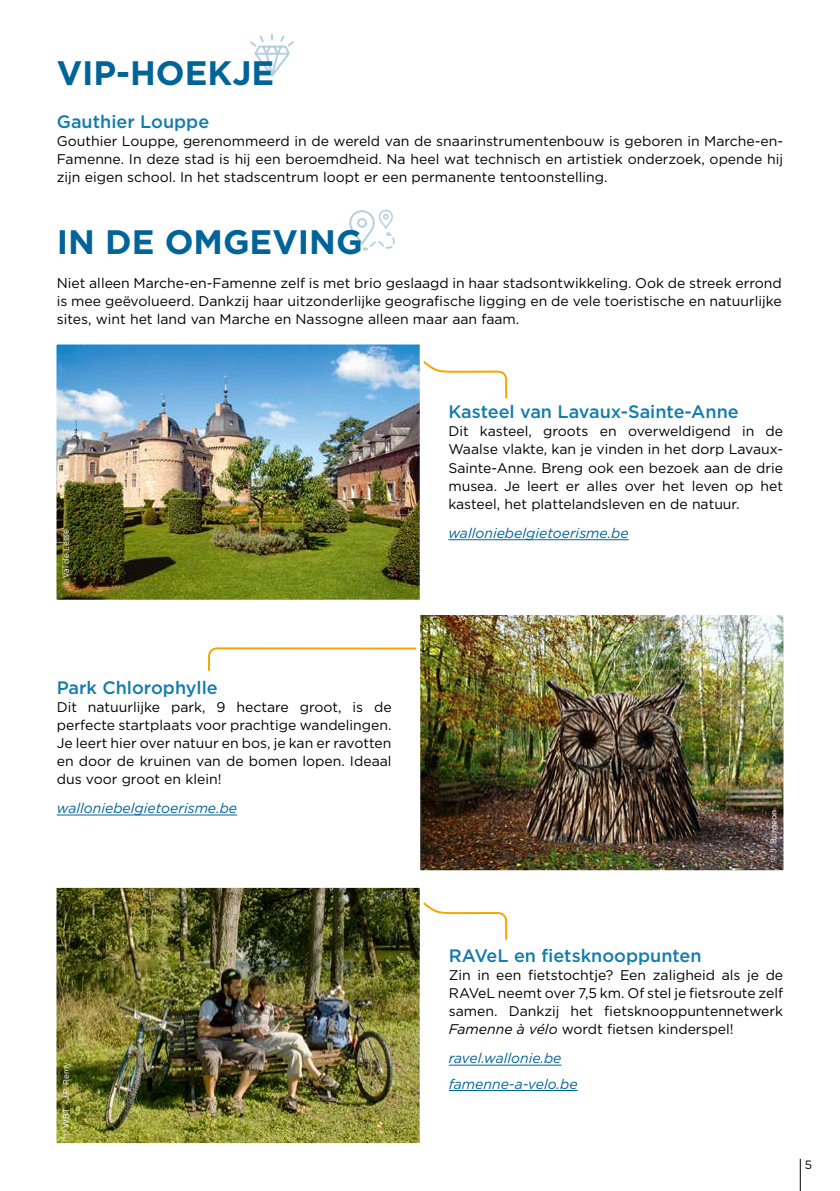
<style>
.page{position:relative;width:840px;height:1191px;background:#fff}
.page>*{position:absolute;margin:0;border:0;box-sizing:border-box;transform-origin:0 0}
.t1{font:700 34px "Gotham";color:#006499}
.t2{font:500 18px "Gotham";color:#147cac}
.t3{font:14px/18px "Gotham";color:#000;text-align:justify}
.t4{font:italic 14px/25.4px "Gotham";color:#006499}
.t5{font:12px "Gotham";color:#000}
.t6{font:8px "Gotham";color:#fff}
.s1{font-style:italic}
</style>
<div class="page">
<svg style="left:425px;top:903px;width:83px;height:37px"></svg>
<hr style="left:57px;top:814px;width:180px;height:1px;background:#006499">
<hr style="left:448px;top:539px;width:180px;height:1px;background:#006499">
<hr style="left:448px;top:1064px;width:113px;height:1px;background:#006499">
<hr style="left:448px;top:1090px;width:129px;height:1px;background:#006499">
<img style="left:56px;top:887px;width:369px;height:257px">
<svg style="left:208px;top:647px;width:206px;height:25px"></svg>
<img style="left:414px;top:615px;width:370px;height:256px">
<svg style="left:425px;top:361px;width:83px;height:38px"></svg>
<img style="left:56px;top:344px;width:369px;height:256px">
<svg style="left:250px;top:33px;width:44px;height:44px"></svg>
<svg style="left:349px;top:209px;width:46px;height:42px"></svg>
<hr style="left:799px;top:1158px;width:1px;height:33px;background:#000">
<h1 class="t1" style="left:57px;top:50px;width:219px">VIP-HOEKJE</h1>
<p class="t2" style="left:57px;top:110px;width:154px">Gauthier Louppe</p>
<p class="t3" style="left:57px;top:132px;width:727px">Gouthier Louppe, gerenommeerd in de wereld van de snaarinstrumentenbouw is geboren in Marche-en-Famenne. In deze stad is hij een beroemdheid. Na heel wat technisch en artistiek onderzoek, opende hij zijn eigen school. In het stadscentrum loopt er een permanente tentoonstelling.</p>
<h1 class="t1" style="left:57px;top:220px;width:307px">IN DE OMGEVING</h1>
<p class="t3" style="left:57px;top:274px;width:726px">Niet alleen Marche-en-Famenne zelf is met brio geslaagd in haar stadsontwikkeling. Ook de streek errond is mee geëvolueerd. Dankzij haar uitzonderlijke geografische ligging en de vele toeristische en natuurlijke sites, wint het land van Marche en Nassogne alleen maar aan faam.</p>
<p class="t6" style="left:61px;top:587px;width:60px;rotate:-90deg">© Val de Lesse</p>
<p class="t2" style="left:448px;top:400px;width:292px">Kasteel van Lavaux-Sainte-Anne</p>
<p class="t3" style="left:448px;top:422px;width:336px">Dit kasteel, groots en overweldigend in de Waalse vlakte, kan je vinden in het dorp Lavaux-Sainte-Anne. Breng ook een bezoek aan de drie musea. Je leert er alles over het leven op het kasteel, het plattelandsleven en de natuur.</p>
<p class="t4" style="left:448px;top:520px;width:182px">walloniebelgietoerisme.be</p>
<p class="t2" style="left:57px;top:675px;width:162px">Park Chlorophylle</p>
<p class="t3" style="left:57px;top:697px;width:336px">Dit natuurlijke park, 9 hectare groot, is de perfecte startplaats voor prachtige wandelingen.<br>Je leert hier over natuur en bos, je kan er ravotten en door de kruinen van de bomen lopen. Ideaal dus voor groot en klein!</p>
<p class="t4" style="left:57px;top:795px;width:182px">walloniebelgietoerisme.be</p>
<p class="t6" style="left:61px;top:1136px;width:76px;rotate:-90deg">© WBT - J.P. Remy</p>
<p class="t6" style="left:768px;top:861px;width:53px;rotate:-90deg">© J. Burgeon</p>
<p class="t2" style="left:448px;top:943px;width:254px">RAVeL en fietsknooppunten</p>
<p class="t3" style="left:448px;top:965px;width:336px">Zin in een fietstochtje? Een zaligheid als je de RAVeL neemt over 7,5 km. Of stel je fietsroute zelf samen. Dankzij het fietsknooppuntennetwerk <span class="s1">Famenne à vélo</span> wordt fietsen kinderspel!</p>
<p class="t4" style="left:448px;top:1045px;width:130px">ravel.wallonie.be famenne-a-velo.be</p>
<p class="t5" style="left:804px;top:1156px;width:9px">5</p>
</div>
